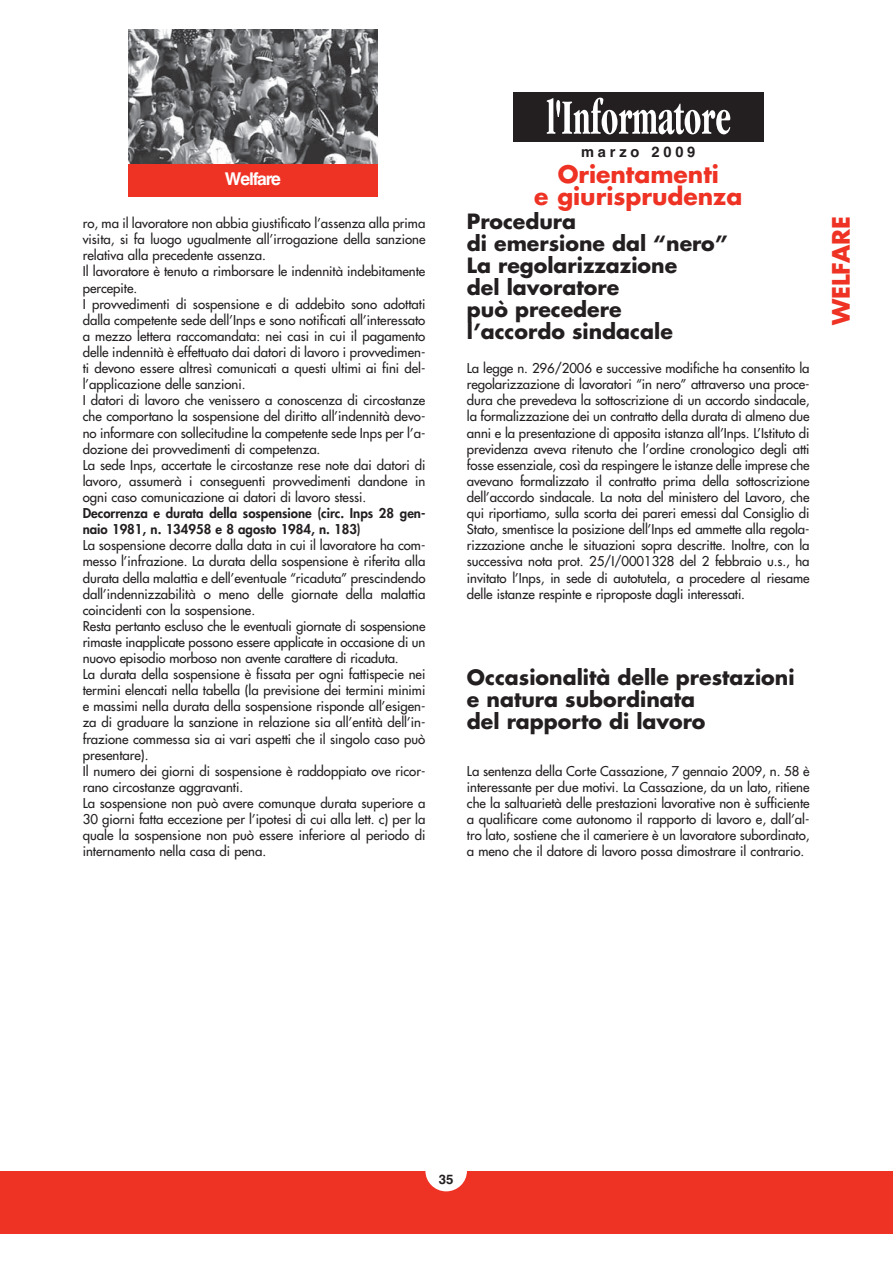
<style>
.page{position:relative;width:893px;height:1263px;background:#fff}
.page>*{position:absolute;margin:0;border:0;box-sizing:border-box;transform-origin:0 0}
.t1{font:700 23.4px/21.9px "Futura";color:#ee3224;text-align:center}
.t2{font:700 20.55px/21.9px "Futura";color:#231f20}
.t3{font:700 17.55px "Helvetica";letter-spacing:-.075em;color:#fff}
.t4{font:700 14.7px "Helvetica";letter-spacing:.26em;color:#231f20}
.t5{font:13.2px/16px "Futura";color:#231f20}
.t6{font:800 13.2px/16px "Futura";color:#231f20}
.t7{font:700 13.2px "Helvetica";color:#231f20}
</style>
<div class="page">
<div style="left:0;top:1171px;width:892px;height:62px;background:#ee3224"></div>
<div style="left:128px;top:164px;width:249px;height:32px;background:#ee3224"></div>
<img style="left:128px;top:29px;width:249px;height:135px">
<div style="left:425px;top:1150px;width:42px;height:41px;background:#fff;border-radius:50%"></div>
<div style="left:513px;top:92px;width:250px;height:49px;background:#231f20"></div>
<svg style="left:546px;top:98px;width:184px;height:36px"></svg>
<h3 class="t3" style="left:225px;top:172px;width:58px">Welfare</h3>
<p class="t5" style="left:83px;top:216px;width:344px">ro, ma il lavoratore non abbia giustificato l’assenza alla prima visita, si fa luogo ugualmente all’irrogazione della sanzione relativa alla precedente assenza.<br>Il lavoratore è tenuto a rimborsare le indennità indebitamente percepite.<br>I provvedimenti di sospensione e di addebito sono adottati dalla competente sede dell’Inps e sono notificati all’interessato a mezzo lettera raccomandata: nei casi in cui il pagamento delle indennità è effettuato dai datori di lavoro i provvedimen&shy;ti devono essere altresì comunicati a questi ultimi ai fini del&shy;l’applicazione delle sanzioni.<br>I datori di lavoro che venissero a conoscenza di circostanze che comportano la sospensione del diritto all’indennità devo&shy;no informare con sollecitudine la competente sede Inps per l’a&shy;dozione dei provvedimenti di competenza.<br>La sede Inps, accertate le circostanze rese note dai datori di lavoro, assumerà i conseguenti provvedimenti dandone in ogni caso comunicazione ai datori di lavoro stessi.</p>
<p class="t6" style="left:83px;top:506px;width:344px">Decorrenza e durata della sospensione (circ. Inps 28 gen&shy;naio 1981, n. 134958 e 8 agosto 1984, n. 183)</p>
<p class="t5" style="left:83px;top:538px;width:344px">La sospensione decorre dalla data in cui il lavoratore ha com&shy;messo l’infrazione. La durata della sospensione è riferita alla durata della malattia e dell’eventuale “ricaduta” prescindendo dall’indennizzabilità o meno delle giornate della malattia coincidenti con la sospensione.<br>Resta pertanto escluso che le eventuali giornate di sospensione rimaste inapplicate possono essere applicate in occasione di un nuovo episodio morboso non avente carattere di ricaduta.<br>La durata della sospensione è fissata per ogni fattispecie nei termini elencati nella tabella (la previsione dei termini minimi e massimi nella durata della sospensione risponde all’esigen&shy;za di graduare la sanzione in relazione sia all’entità dell’in&shy;frazione commessa sia ai vari aspetti che il singolo caso può presentare).<br>Il numero dei giorni di sospensione è raddoppiato ove ricor&shy;rano circostanze aggravanti.<br>La sospensione non può avere comunque durata superiore a 30 giorni fatta eccezione per l’ipotesi di cui alla lett. c) per la quale la sospensione non può essere inferiore al periodo di internamento nella casa di pena.</p>
<p class="t4" style="left:581px;top:147px;width:116px">marzo 2009</p>
<h1 class="t1" style="left:534px;top:165px;width:210px">Orientamenti<br>e giurisprudenza</h1>
<h2 class="t2" style="left:467px;top:212px;width:262px">Procedura<br>di emersione dal “nero”<br>La regolarizzazione<br>del lavoratore<br>può precedere<br>l’accordo sindacale</h2>
<p class="t5" style="left:467px;top:361px;width:344px;text-align:justify">La legge n. 296/2006 e successive modifiche ha consentito la regolarizzazione di lavoratori “in nero” attraverso una proce&shy;dura che prevedeva la sottoscrizione di un accordo sindacale, la formalizzazione dei un contratto della durata di almeno due anni e la presentazione di apposita istanza all’Inps. L’Istituto di previdenza aveva ritenuto che l’ordine cronologico degli atti fosse essenziale, così da respingere le istanze delle imprese che avevano formalizzato il contratto prima della sottoscrizione dell’accordo sindacale. La nota del ministero del Lavoro, che qui riportiamo, sulla scorta dei pareri emessi dal Consiglio di Stato, smentisce la posizione dell’Inps ed ammette alla regola&shy;rizzazione anche le situazioni sopra descritte. Inoltre, con la successiva nota prot. 25/I/0001328 del 2 febbraio u.s., ha invitato l’Inps, in sede di autotutela, a procedere al riesame delle istanze respinte e riproposte dagli interessati.</p>
<h1 class="t1" style="left:832px;top:325px;width:111px;rotate:-90deg">WELFARE</h1>
<h2 class="t2" style="left:467px;top:668px;width:329px">Occasionalità delle prestazioni e natura subordinata<br>del rapporto di lavoro</h2>
<p class="t5" style="left:467px;top:764px;width:344px;text-align:justify">La sentenza della Corte Cassazione, 7 gennaio 2009, n. 58 è interessante per due motivi. La Cassazione, da un lato, ritiene che la saltuarietà delle prestazioni lavorative non è sufficiente a qualificare come autonomo il rapporto di lavoro e, dall’al&shy;tro lato, sostiene che il cameriere è un lavoratore subordinato, a meno che il datore di lavoro possa dimostrare il contrario.</p>
<p class="t7" style="left:439px;top:1174px;width:16px">35</p>
</div>
